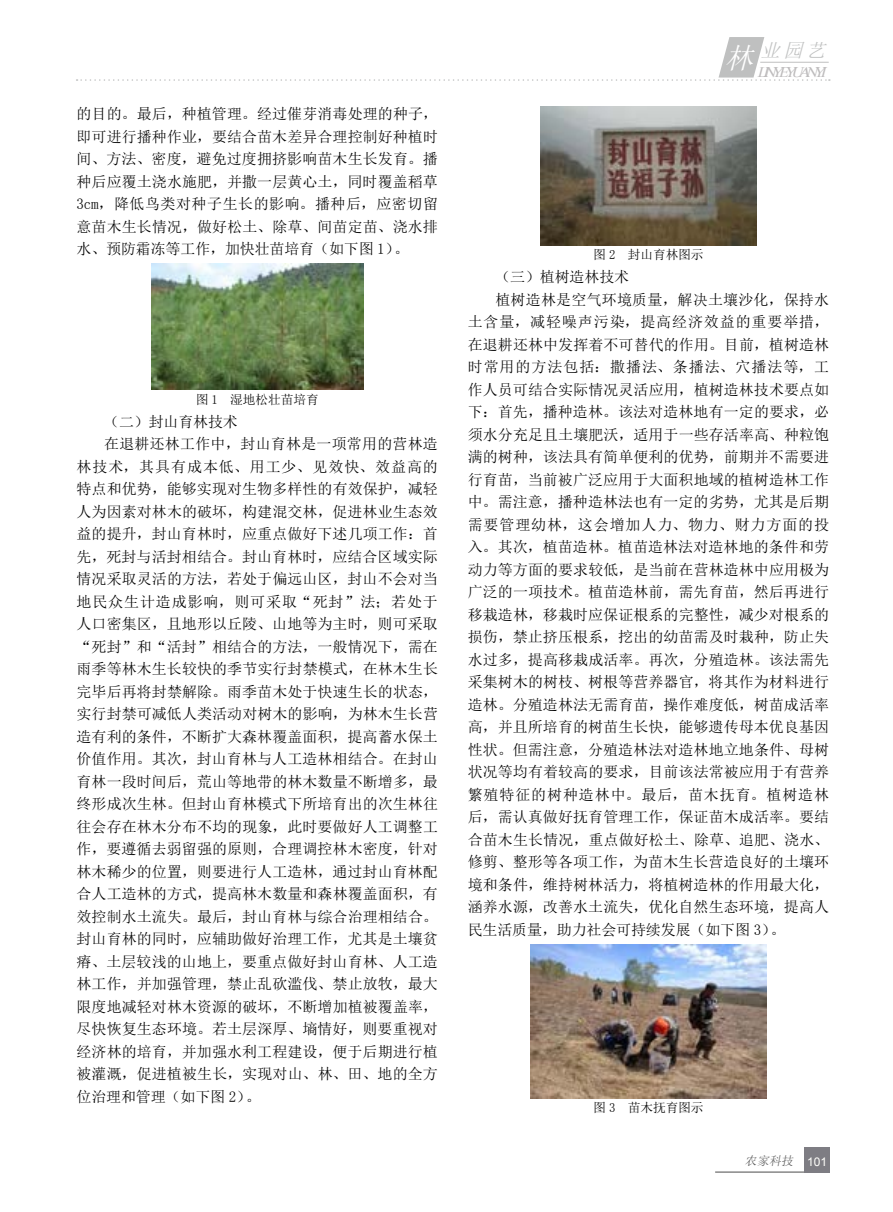
<style>
.page{position:relative;width:893px;height:1212px;background:#fff}
.page>*{position:absolute;margin:0;border:0;box-sizing:border-box;transform-origin:0 0}
.t1{font:italic 18.9px "Sim Sun";color:#bfc0c0}
.t2{font:15px/22.5px "ATC 67425 fd 76 b 636587";letter-spacing:.005em;color:#000;text-align:justify}
.t3{font:15px "ATC 67425 fd 76 b 636587";letter-spacing:.06em;color:#000}
.t4{font:15px "ATC 67425 fd 76 b 636587";letter-spacing:.065em;color:#000}
.t5{font:italic 14.55px "Times New Roman";color:#bdbbbc;scale:1.07 1}
.t6{font:12.75px "Sim Sun";letter-spacing:-.01em;color:#000}
.t7{font:italic 12px "N Sim Sun";color:#585858}
.s1{font-size:28.5px;color:#fff}
.s2{font-family:"Arial";font-style:normal;color:#fffffb}
</style>
<div class="page">
<hr style="left:715px;top:1171px;width:90px;height:1px;background:#bfc0c0">
<hr style="left:715px;top:1172px;width:90px;height:1px;background:#7d7d7d">
<div style="left:804px;top:1148px;width:26px;height:25px;background:#7e7d83"></div>
<svg style="left:77px;top:37px;width:753px;height:44px"></svg>
<img style="left:151px;top:264px;width:212px;height:126px">
<img style="left:540px;top:106px;width:217px;height:139px">
<img style="left:531px;top:944px;width:235px;height:154px">
<p class="t2" style="left:77px;top:103px;width:363px">的目的。最后，种植管理。经过催芽消毒处理的种子，即可进行播种作业，要结合苗木差异合理控制好种植时间、方法、密度，避免过度拥挤影响苗木生长发育。播种后应覆土浇水施肥，并撒一层黄心土，同时覆盖稻草3cm，降低鸟类对种子生长的影响。播种后，应密切留意苗木生长情况，做好松土、除草、间苗定苗、浇水排水、预防霜冻等工作，加快壮苗培育（如下图 1）。</p>
<p class="t6" style="left:196px;top:393px;width:125px">图 1 湿地松壮苗培育</p>
<p class="t2" style="left:104px;top:410px;width:135px">（二）封山育林技术</p>
<p class="t2" style="left:104px;top:433px;width:335px">在退耕还林工作中，封山育林是一项常用的营林造</p>
<p class="t4" style="left:77px;top:459px;width:363px">林技术，其具有成本低、用工少、见效快、效益高的</p>
<p class="t2" style="left:77px;top:478px;width:363px">特点和优势，能够实现对生物多样性的有效保护，减轻</p>
<p class="t2" style="left:77px;top:500px;width:363px">人为因素对林木的破坏，构建混交林，促进林业生态效</p>
<p class="t2" style="left:77px;top:523px;width:363px">益的提升，封山育林时，应重点做好下述几项工作：首</p>
<p class="t2" style="left:77px;top:545px;width:363px">先，死封与活封相结合。封山育林时，应结合区域实际</p>
<p class="t2" style="left:77px;top:568px;width:363px">情况采取灵活的方法，若处于偏远山区，封山不会对当</p>
<p class="t3" style="left:77px;top:594px;width:363px">地民众生计造成影响，则可采取“死封”法；若处于</p>
<p class="t2" style="left:77px;top:613px;width:363px">人口密集区，且地形以丘陵、山地等为主时，则可采取</p>
<p class="t2" style="left:77px;top:635px;width:363px">“死封”和“活封”相结合的方法，一般情况下，需在</p>
<p class="t2" style="left:77px;top:658px;width:363px">雨季等林木生长较快的季节实行封禁模式，在林木生长</p>
<p class="t2" style="left:77px;top:680px;width:363px">完毕后再将封禁解除。雨季苗木处于快速生长的状态，</p>
<p class="t2" style="left:77px;top:703px;width:363px">实行封禁可减低人类活动对树木的影响，为林木生长营</p>
<p class="t2" style="left:77px;top:725px;width:363px">造有利的条件，不断扩大森林覆盖面积，提高蓄水保土</p>
<p class="t2" style="left:77px;top:748px;width:363px">价值作用。其次，封山育林与人工造林相结合。在封山</p>
<p class="t2" style="left:77px;top:770px;width:363px">育林一段时间后，荒山等地带的林木数量不断增多，最</p>
<p class="t2" style="left:77px;top:793px;width:363px">终形成次生林。但封山育林模式下所培育出的次生林往</p>
<p class="t2" style="left:77px;top:815px;width:363px">往会存在林木分布不均的现象，此时要做好人工调整工</p>
<p class="t2" style="left:77px;top:838px;width:363px">作，要遵循去弱留强的原则，合理调控林木密度，针对</p>
<p class="t2" style="left:77px;top:860px;width:363px">林木稀少的位置，则要进行人工造林，通过封山育林配</p>
<p class="t2" style="left:77px;top:883px;width:363px">合人工造林的方式，提高林木数量和森林覆盖面积，有</p>
<p class="t2" style="left:77px;top:905px;width:363px">效控制水土流失。最后，封山育林与综合治理相结合。</p>
<p class="t2" style="left:77px;top:928px;width:363px">封山育林的同时，应辅助做好治理工作，尤其是土壤贫</p>
<p class="t2" style="left:77px;top:950px;width:363px">瘠、土层较浅的山地上，要重点做好封山育林、人工造</p>
<p class="t2" style="left:77px;top:973px;width:363px">林工作，并加强管理，禁止乱砍滥伐、禁止放牧，最大</p>
<p class="t2" style="left:77px;top:995px;width:363px">限度地减轻对林木资源的破坏，不断增加植被覆盖率，</p>
<p class="t2" style="left:77px;top:1018px;width:363px">尽快恢复生态环境。若土层深厚、墒情好，则要重视对</p>
<p class="t2" style="left:77px;top:1040px;width:363px">经济林的培育，并加强水利工程建设，便于后期进行植</p>
<p class="t2" style="left:77px;top:1063px;width:363px">被灌溉，促进植被生长，实现对山、林、田、地的全方</p>
<p class="t2" style="left:77px;top:1085px;width:186px">位治理和管理（如下图 2）。</p>
<p class="t1" style="left:725px;top:41px;width:107px"><span class="s1">林</span>业园艺</p>
<p class="t5" style="left:757px;top:62px;width:70px">LINYEYUANYI</p>
<p class="t6" style="left:593px;top:248px;width:112px">图 2 封山育林图示</p>
<p class="t2" style="left:495px;top:266px;width:135px">（三）植树造林技术</p>
<p class="t2" style="left:495px;top:288px;width:335px">植树造林是空气环境质量，解决土壤沙化，保持水</p>
<p class="t3" style="left:468px;top:314px;width:363px">土含量，减轻噪声污染，提高经济效益的重要举措，</p>
<p class="t2" style="left:468px;top:333px;width:363px">在退耕还林中发挥着不可替代的作用。目前，植树造林</p>
<p class="t4" style="left:468px;top:359px;width:363px">时常用的方法包括：撒播法、条播法、穴播法等，工</p>
<p class="t2" style="left:468px;top:378px;width:363px">作人员可结合实际情况灵活应用，植树造林技术要点如</p>
<p class="t2" style="left:468px;top:401px;width:363px">下：首先，播种造林。该法对造林地有一定的要求，必</p>
<p class="t2" style="left:468px;top:423px;width:363px">须水分充足且土壤肥沃，适用于一些存活率高、种粒饱</p>
<p class="t2" style="left:468px;top:446px;width:363px">满的树种，该法具有简单便利的优势，前期并不需要进</p>
<p class="t2" style="left:468px;top:468px;width:363px">行育苗，当前被广泛应用于大面积地域的植树造林工作</p>
<p class="t2" style="left:468px;top:491px;width:363px">中。需注意，播种造林法也有一定的劣势，尤其是后期</p>
<p class="t3" style="left:468px;top:517px;width:363px">需要管理幼林，这会增加人力、物力、财力方面的投</p>
<p class="t2" style="left:468px;top:536px;width:363px">入。其次，植苗造林。植苗造林法对造林地的条件和劳</p>
<p class="t2" style="left:468px;top:558px;width:363px">动力等方面的要求较低，是当前在营林造林中应用极为</p>
<p class="t2" style="left:468px;top:581px;width:363px">广泛的一项技术。植苗造林前，需先育苗，然后再进行</p>
<p class="t2" style="left:468px;top:603px;width:363px">移栽造林，移栽时应保证根系的完整性，减少对根系的</p>
<p class="t2" style="left:468px;top:626px;width:363px">损伤，禁止挤压根系，挖出的幼苗需及时栽种，防止失</p>
<p class="t2" style="left:468px;top:648px;width:363px">水过多，提高移栽成活率。再次，分殖造林。该法需先</p>
<p class="t2" style="left:468px;top:671px;width:363px">采集树木的树枝、树根等营养器官，将其作为材料进行</p>
<p class="t2" style="left:468px;top:693px;width:363px">造林。分殖造林法无需育苗，操作难度低，树苗成活率</p>
<p class="t2" style="left:468px;top:716px;width:363px">高，并且所培育的树苗生长快，能够遗传母本优良基因</p>
<p class="t2" style="left:468px;top:738px;width:363px">性状。但需注意，分殖造林法对造林地立地条件、母树</p>
<p class="t2" style="left:468px;top:761px;width:363px">状况等均有着较高的要求，目前该法常被应用于有营养</p>
<p class="t3" style="left:468px;top:787px;width:363px">繁殖特征的树种造林中。最后，苗木抚育。植树造林</p>
<p class="t2" style="left:468px;top:806px;width:363px">后，需认真做好抚育管理工作，保证苗木成活率。要结</p>
<p class="t2" style="left:468px;top:828px;width:363px">合苗木生长情况，重点做好松土、除草、追肥、浇水、</p>
<p class="t2" style="left:468px;top:851px;width:363px">修剪、整形等各项工作，为苗木生长营造良好的土壤环</p>
<p class="t2" style="left:468px;top:873px;width:363px">境和条件，维持树林活力，将植树造林的作用最大化，</p>
<p class="t2" style="left:468px;top:896px;width:363px">涵养水源，改善水土流失，优化自然生态环境，提高人</p>
<p class="t2" style="left:468px;top:918px;width:319px">民生活质量，助力社会可持续发展（如下图 3）。</p>
<p class="t6" style="left:593px;top:1101px;width:112px">图 3 苗木抚育图示</p>
<p class="t7" style="left:745px;top:1154px;width:84px">农家科技 <span class="s2">101</span></p>
</div>
